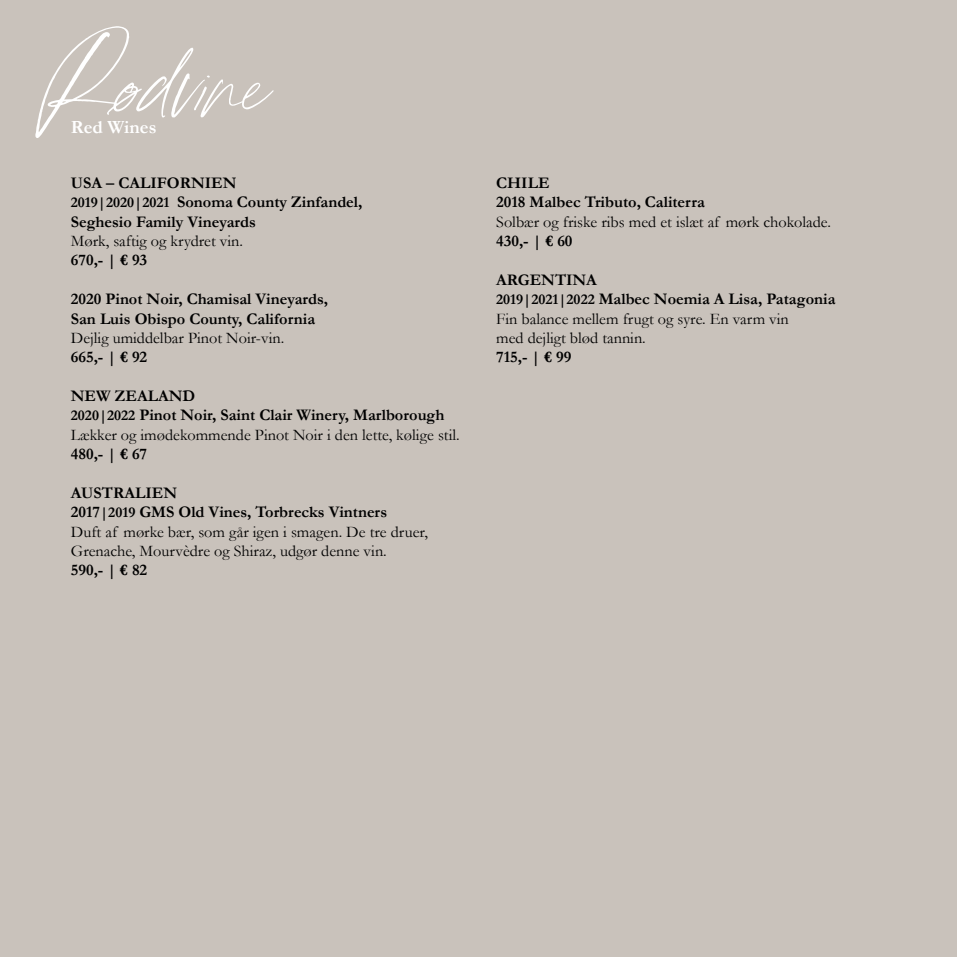
<style>
.page{position:relative;width:957px;height:957px;background:#c9c2bb}
.page>*{position:absolute;margin:0;border:0;box-sizing:border-box;transform-origin:0 0}
.t1{font:87.5px "Jouleset Jaques Hand";color:#fff}
.t2{font:700 18.75px "Garamond";color:#fff}
.t3{font:16.25px/19.4px "Garamond";color:#000}
.t4{font:700 16.25px/19.4px "Garamond";color:#000}
.s1{font-size:15px}
.s2{font-weight:700}
.s3{font-weight:700;font-size:15px}
</style>
<div class="page">
<h1 class="t1" style="left:35px;top:25px;width:256px">Rødvine</h1>
<p class="t2" style="left:71px;top:120px;width:87px">Red Wines</p>
<p class="t4" style="left:71px;top:174px;width:293px">USA – CALIFORNIEN<br><span class="s1">2019|2020|2021</span> Sonoma County Zinfandel,<br>Seghesio Family Vineyards</p>
<p class="t3" style="left:71px;top:233px;width:174px">Mørk, saftig og krydret vin.</p>
<p class="t4" style="left:71px;top:251px;width:78px">670,- | € 93</p>
<p class="t4" style="left:71px;top:291px;width:259px">2020 Pinot Noir, Chamisal Vineyards,<br>San Luis Obispo County, California</p>
<p class="t3" style="left:71px;top:330px;width:215px">Dejlig umiddelbar Pinot Noir-vin.</p>
<p class="t4" style="left:71px;top:349px;width:78px">665,- | € 92</p>
<p class="t3" style="left:71px;top:388px;width:390px"><span class="s2">NEW ZEALAND<br></span><span class="s3">2020|2022</span> <span class="s2">Pinot Noir, Saint Clair Winery, Marlborough<br></span>Lækker og imødekommende Pinot Noir i den lette, kølige stil.</p>
<p class="t4" style="left:71px;top:444px;width:78px">480,- | € 67</p>
<p class="t3" style="left:71px;top:485px;width:359px"><span class="s2">AUSTRALIEN<br>2017</span><span class="s3">|2019</span> <span class="s2">GMS Old Vines, Torbrecks Vintners<br></span>Duft af mørke bær, som går igen i smagen. De tre druer, Grenache, Mourvèdre og Shiraz, udgør denne vin.</p>
<p class="t4" style="left:71px;top:562px;width:78px">590,- | € 82</p>
<p class="t4" style="left:496px;top:174px;width:210px">CHILE<br>2018 Malbec Tributo, Caliterra</p>
<p class="t3" style="left:496px;top:214px;width:336px">Solbær og friske ribs med et islæt af mørk chokolade.</p>
<p class="t4" style="left:496px;top:233px;width:78px">430,- | € 60</p>
<p class="t3" style="left:496px;top:272px;width:341px"><span class="s2">ARGENTINA<br></span><span class="s3">2019|2021|2022</span> <span class="s2">Malbec Noemia A Lisa, Patagonia<br></span>Fin balance mellem frugt og syre. En varm vin<br>med dejligt blød tannin.</p>
<p class="t4" style="left:496px;top:347px;width:77px">715,- | € 99</p>
</div>
